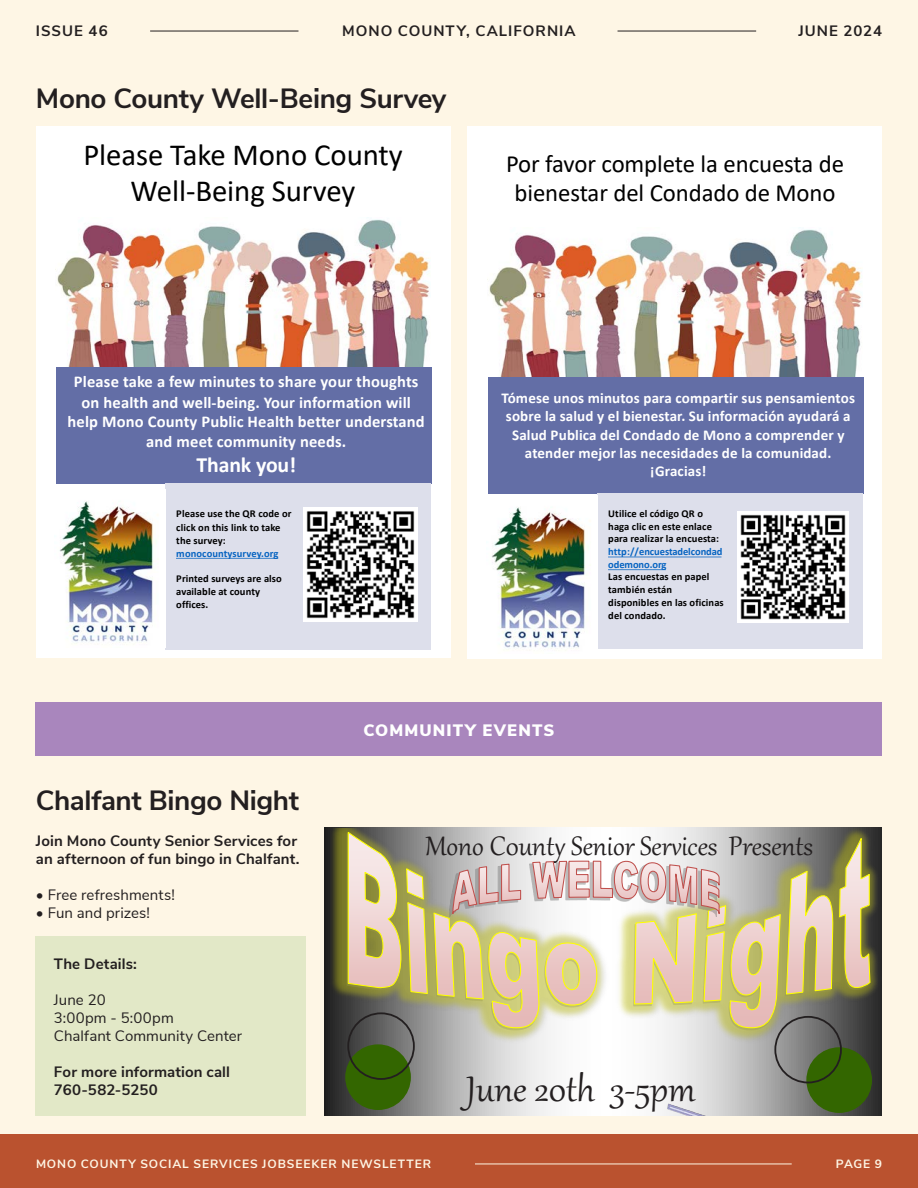
<style>
.page{position:relative;width:918px;height:1188px;background:#fef6e5}
.page>*{position:absolute;margin:0;border:0;box-sizing:border-box;transform-origin:0 0}
.t1{font:43.8px "Gabriola";color:#231f20}
.t2{font:32.85px "Gabriola";color:#231f20}
.t3{font:30.75px/36.6px "Calibri";letter-spacing:-.005em;color:#000;text-align:center}
.t4{font:700 27.75px "Nunito Sans";letter-spacing:-.015em;color:#231f20}
.t5{font:24.75px/28.5px "Calibri";letter-spacing:-.005em;color:#000;text-align:center}
.t6{font:700 21.75px "Calibri";letter-spacing:-.01em;color:#fff}
.t7{font:700 16.5px/20px "Calibri";letter-spacing:.01em;color:#fff;text-align:center}
.t8{font:900 16.5px "Nunito Sans";letter-spacing:.07em;color:#fff}
.t9{font:700 15px/18.1px "Calibri";letter-spacing:.01em;color:#fff;text-align:center}
.t10{font:700 15px/18px "Nunito Sans";letter-spacing:.01em;color:#231f20}
.t11{font:15px "Nunito Sans";letter-spacing:.005em;color:#231f20}
.t12{font:700 15px "Nunito Sans";letter-spacing:.065em;color:#231f20}
.t13{font:700 12px "Nunito Sans";letter-spacing:.075em;color:#fef6e5}
.t14{font:700 10.5px/12.8px "Calibri";letter-spacing:.01em;color:#000}
.s1{color:#0563c1}
</style>
<div class="page">
<div style="left:0;top:1134px;width:918px;height:54px;background:#ba522f"></div>
<hr style="left:475px;top:1164px;width:317px;height:1px;background:#fef6e5">
<hr style="left:150px;top:31px;width:148px;height:1px;background:#231f20">
<hr style="left:618px;top:31px;width:138px;height:1px;background:#231f20">
<div style="left:468px;top:126px;width:414px;height:532px;background:#fff"></div>
<div style="left:488px;top:377px;width:375px;height:116px;background:#636ea6"></div>
<div style="left:597px;top:493px;width:133px;height:156px;background:#dddfeb"></div>
<div style="left:730px;top:493px;width:133px;height:156px;background:#dddfeb"></div>
<svg style="left:608px;top:557px;width:113px;height:1px"></svg>
<svg style="left:608px;top:569px;width:58px;height:1px"></svg>
<img style="left:487px;top:227px;width:374px;height:150px">
<img style="left:491px;top:507px;width:94px;height:143px">
<img style="left:737px;top:512px;width:111px;height:111px">
<div style="left:36px;top:126px;width:414px;height:532px;background:#fff"></div>
<div style="left:56px;top:367px;width:375px;height:116px;background:#636ea6"></div>
<div style="left:165px;top:483px;width:133px;height:167px;background:#dddfeb"></div>
<div style="left:298px;top:483px;width:133px;height:167px;background:#dddfeb"></div>
<svg style="left:176px;top:558px;width:102px;height:1px"></svg>
<img style="left:55px;top:217px;width:374px;height:150px">
<img style="left:59px;top:501px;width:94px;height:143px">
<img style="left:304px;top:508px;width:113px;height:113px">
<div style="left:36px;top:702px;width:846px;height:54px;background:#a986bd"></div>
<div style="left:36px;top:936px;width:270px;height:180px;background:#e2e8c7"></div>
<svg style="left:324px;top:828px;width:558px;height:288px;background:#b8b8b8"></svg>
<img style="left:326px;top:828px;width:551px;height:217px">
<svg style="left:347px;top:831px;width:524px;height:217px;background:#cbc1a8"></svg>
<img style="left:667px;top:1103px;width:179px;height:13px">
<div style="left:345px;top:1044px;width:66px;height:66px;background:#360;border-radius:50%"></div>
<div style="left:347px;top:1012px;width:68px;height:68px;border:2px solid #231f20;border-radius:50%"></div>
<div style="left:806px;top:1047px;width:66px;height:66px;background:#360;border-radius:50%"></div>
<div style="left:774px;top:1016px;width:68px;height:67px;border:2px solid #231f20;border-radius:50%"></div>
<h3 class="t10" style="left:36px;top:21px;width:73px">ISSUE 46</h3>
<h3 class="t12" style="left:342px;top:20px;width:235px">MONO COUNTY, CALIFORNIA</h3>
<h3 class="t12" style="left:799px;top:20px;width:85px">JUNE 2024</h3>
<p class="t4" style="left:36px;top:78px;width:412px">Mono County Well-Being Survey</p>
<p class="t3" style="left:83px;top:136px;width:321px">Please Take Mono County<br>Well-Being Survey</p>
<p class="t5" style="left:506px;top:149px;width:340px">Por favor complete la encuesta de bienestar del Condado de Mono</p>
<p class="t7" style="left:68px;top:372px;width:359px">Please take a few minutes to share your thoughts on health and well-being. Your information will help Mono County Public Health better understand and meet community needs.</p>
<p class="t6" style="left:197px;top:450px;width:101px">Thank you!</p>
<p class="t14" style="left:176px;top:507px;width:117px">Please use the QR code or click on this link to take the survey: <span class="s1">monocountysurvey.org</span></p>
<p class="t14" style="left:176px;top:572px;width:107px">Printed surveys are also available at county offices.</p>
<p class="t9" style="left:501px;top:389px;width:355px">Tómese unos minutos para compartir sus pensamientos sobre la salud y el bienestar. Su información ayudará a Salud Publica del Condado de Mono a comprender y atender mejor las necesidades de la comunidad. ¡Gracias!</p>
<p class="t14" style="left:608px;top:507px;width:117px">Utilice el código QR o haga clic en este enlace para realizar la encuesta: <span class="s1">http://encuestadelcondad odemono.org<br></span>Las encuestas en papel también están disponibles en las oficinas del condado.</p>
<p class="t4" style="left:36px;top:780px;width:265px">Chalfant Bingo Night</p>
<p class="t10" style="left:36px;top:831px;width:265px">Join Mono County Senior Services for an afternoon of fun bingo in Chalfant.</p>
<p class="t11" style="left:36px;top:884px;width:140px">• Free refreshments!</p>
<p class="t11" style="left:36px;top:902px;width:115px">• Fun and prizes!</p>
<p class="t10" style="left:54px;top:954px;width:84px">The Details:</p>
<p class="t11" style="left:54px;top:989px;width:53px">June 20</p>
<p class="t11" style="left:54px;top:1007px;width:121px">3:00pm - 5:00pm</p>
<p class="t11" style="left:54px;top:1025px;width:190px">Chalfant Community Center</p>
<p class="t10" style="left:54px;top:1062px;width:178px">For more information call<br>760-582-5250</p>
<p class="t8" style="left:363px;top:718px;width:193px">COMMUNITY EVENTS</p>
<p class="t2" style="left:425px;top:825px;width:389px">Mono C0unty Senior Services Presents</p>
<p class="t1" style="left:467px;top:1060px;width:230px">June 20th 3-5pm</p>
<p class="t13" style="left:36px;top:1155px;width:397px">MONO COUNTY SOCIAL SERVICES JOBSEEKER NEWSLETTER</p>
<p class="t13" style="left:836px;top:1155px;width:48px">PAGE 9</p>
</div>
